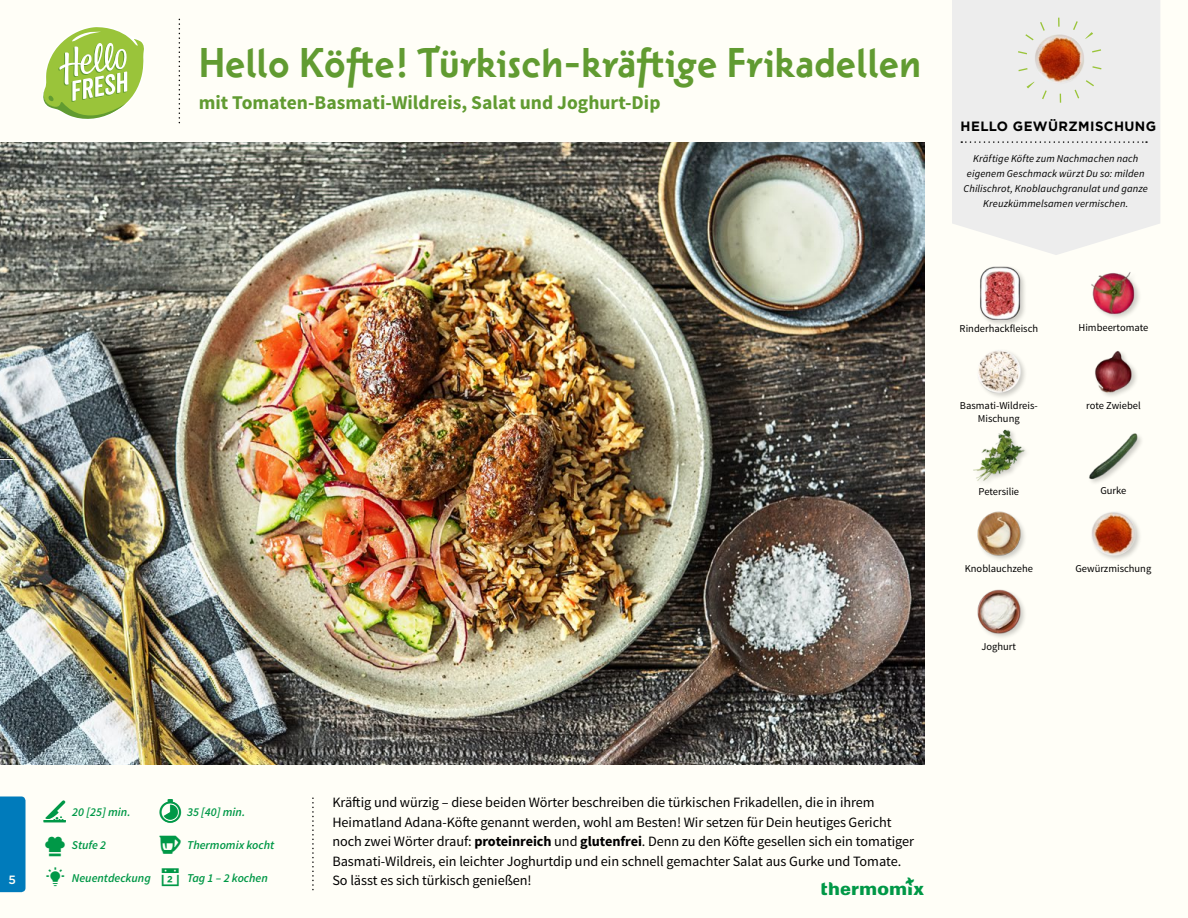
<style>
.page{position:relative;width:1188px;height:918px;background:#fffef7}
.page>*{position:absolute;margin:0;border:0;box-sizing:border-box;transform-origin:0 0}
.t1{font:700 43.5px "Instanter OT";letter-spacing:-.01em;color:#619b31}
.t2{font:700 19.5px "Source Sans Pro";color:#619b31}
.t3{font:14.25px/19.5px "Source Sans Pro";letter-spacing:-.005em;color:#000}
.t4{font:700 13.5px "Gotham";letter-spacing:.03em;color:#000}
.t5{font:italic 600 12px "Source Sans Pro";color:#009847}
.t6{font:500 12px "Gotham";color:#fffef7}
.t7{font:italic 10.5px/14.7px "Source Sans Pro";letter-spacing:.01em;color:#000;text-align:center}
.t8{font:10.5px "Source Sans Pro";color:#000}
.s1{font-weight:700}
</style>
<div class="page">
<svg style="left:43px;top:27px;width:101px;height:92px"></svg>
<div style="left:0;top:796px;width:26px;height:96px;background:#007bbb"></div>
<img style="left:977px;top:589px;width:48px;height:48px">
<img style="left:977px;top:511px;width:48px;height:49px">
<img style="left:1091px;top:512px;width:49px;height:48px">
<img style="left:1089px;top:433px;width:53px;height:50px">
<img style="left:973px;top:429px;width:53px;height:53px">
<img style="left:978px;top:350px;width:47px;height:47px">
<img style="left:1095px;top:351px;width:42px;height:45px">
<div style="left:978px;top:265px;width:49px;height:62px;background:#000;opacity:.2"></div>
<img style="left:978px;top:266px;width:48px;height:53px">
<img style="left:1091px;top:272px;width:48px;height:46px">
<svg style="left:952px;top:0;width:208px;height:255px;background:#eeeeed"></svg>
<svg style="left:961px;top:141px;width:186px;height:2px"></svg>
<img style="left:1027px;top:25px;width:66px;height:66px">
<div style="left:1017px;top:18px;width:85px;height:85px;border:9px dashed #9ac43a;border-radius:50%"></div>
<img style="left:0;top:142px;width:925px;height:623px">
<svg style="left:0;top:458px;width:13px;height:2px"></svg>
<h1 class="t1" style="left:199px;top:37px;width:724px">Hello Köfte! Türkisch-kräftige Frikadellen</h1>
<h2 class="t2" style="left:199px;top:90px;width:463px">mit Tomaten-Basmati-Wildreis, Salat und Joghurt-Dip</h2>
<p class="t4" style="left:961px;top:117px;width:197px">HELLO GEWÜRZMISCHUNG</p>
<p class="t7" style="left:964px;top:152px;width:186px">Kräftige Köfte zum Nachmachen nach eigenem Geschmack würzt Du so: milden Chilischrot, Knoblauchgranulat und ganze Kreuzkümmelsamen vermischen.</p>
<p class="t8" style="left:960px;top:322px;width:80px">Rinderhackfleisch</p>
<p class="t8" style="left:1079px;top:321px;width:71px">Himbeertomate</p>
<p class="t8" style="left:960px;top:399px;width:79px">Basmati-Wildreis-</p>
<p class="t8" style="left:1086px;top:399px;width:56px">rote Zwiebel</p>
<p class="t8" style="left:978px;top:412px;width:43px">Mischung</p>
<p class="t8" style="left:979px;top:485px;width:42px">Petersilie</p>
<p class="t8" style="left:1100px;top:484px;width:28px">Gurke</p>
<p class="t8" style="left:965px;top:562px;width:70px">Knoblauchzehe</p>
<p class="t8" style="left:1075px;top:562px;width:77px">Gewürzmischung</p>
<p class="t8" style="left:982px;top:640px;width:36px">Joghurt</p>
<p class="t5" style="left:72px;top:805px;width:60px">20 [25] min.</p>
<p class="t5" style="left:187px;top:805px;width:60px">35 [40] min.</p>
<p class="t5" style="left:187px;top:838px;width:89px">Thermomix kocht</p>
<p class="t5" style="left:72px;top:838px;width:36px">Stufe 2</p>
<p class="t6" style="left:9px;top:872px;width:9px">5</p>
<p class="t5" style="left:187px;top:870px;width:82px">Tag 1 – 2 kochen</p>
<p class="t5" style="left:72px;top:870px;width:81px">Neuentdeckung</p>
<p class="t3" style="left:332px;top:793px;width:583px">Kräftig und würzig – diese beiden Wörter beschreiben die türkischen Frikadellen, die in ihrem Heimatland Adana-Köfte genannt werden, wohl am Besten! Wir setzen für Dein heutiges Gericht noch zwei Wörter drauf: <span class="s1">proteinreich</span> und <span class="s1">glutenfrei</span>. Denn zu den Köfte gesellen sich ein tomatiger Basmati-Wildreis, ein leichter Joghurtdip und ein schnell gemachter Salat aus Gurke und Tomate.<br>So lässt es sich türkisch genießen!</p>
</div>
